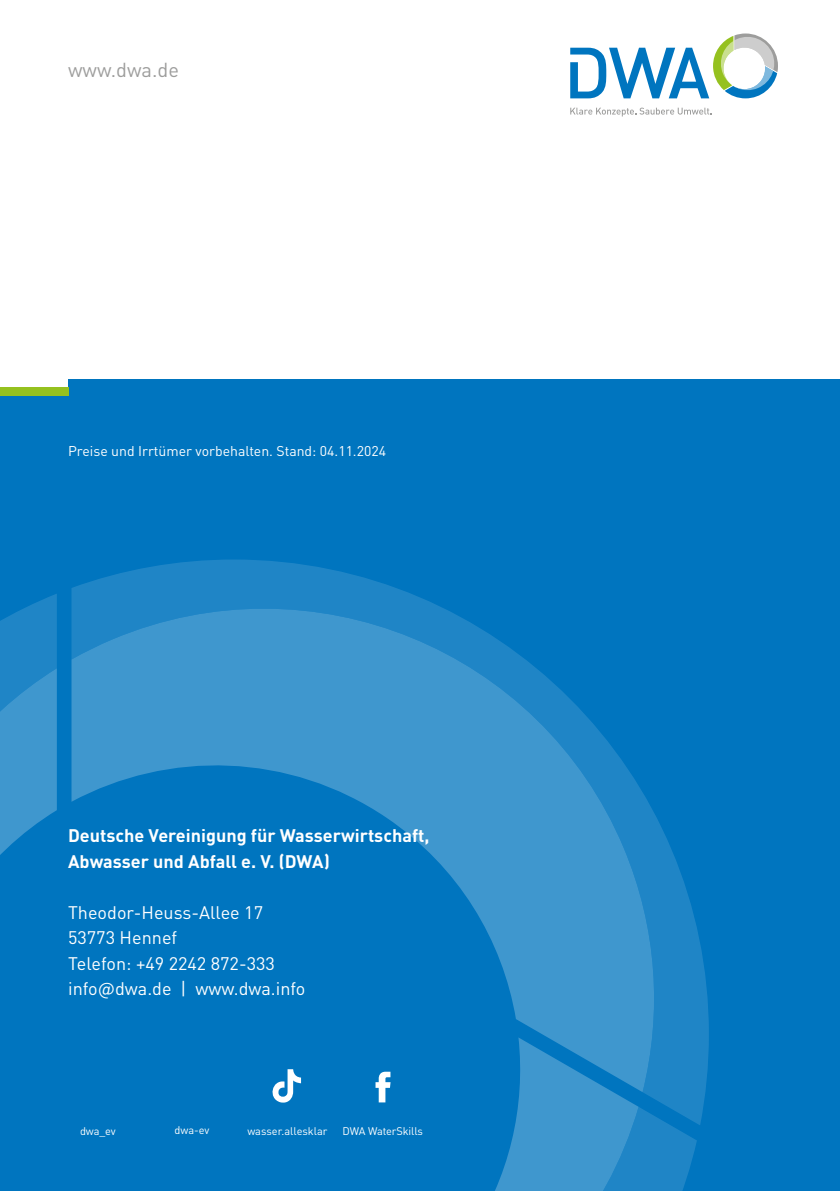
<style>
.page{position:relative;width:840px;height:1191px;background:#fff}
.page>*{position:absolute;margin:0;border:0;box-sizing:border-box;transform-origin:0 0}
.t1{font:20px "DINOT";color:#9d9d9c}
.t2{font:18px/25.6px "DINOT";color:#fff}
.t3{font:700 18px/25.6px "DINOT";color:#fff}
.t4{font:14px "DINOT";color:#fff}
.t5{font:11px "DINOT";letter-spacing:-.01em;color:#fff}
</style>
<div class="page">
<svg style="left:570px;top:108px;width:141px;height:8px"></svg>
<svg style="left:570px;top:33px;width:207px;height:65px"></svg>
<div style="left:0;top:391px;width:839px;height:800px;background:#0075bf"></div>
<svg style="left:0;top:594px;width:57px;height:261px"></svg>
<svg style="left:643px;top:827px;width:65px;height:298px;fill:#1f85c6"></svg>
<svg style="left:71px;top:559px;width:590px;height:533px"></svg>
<svg style="left:638px;top:1106px;width:58px;height:85px;fill:#1f85c6"></svg>
<svg style="left:71px;top:1037px;width:567px;height:154px"></svg>
<div style="left:68px;top:378px;width:771px;height:17px;background:#0075bf"></div>
<div style="left:0;top:387px;width:68px;height:8px;background:#95c11f"></div>
<svg style="left:375px;top:1071px;width:15px;height:31px"></svg>
<svg style="left:271px;top:1069px;width:30px;height:33px"></svg>
<p class="t1" style="left:68px;top:54px;width:112px">www.dwa.de</p>
<p class="t4" style="left:68px;top:440px;width:319px">Preise und Irrtümer vorbehalten. Stand: 04.11.2024</p>
<p class="t3" style="left:68px;top:821px;width:363px">Deutsche Vereinigung für Wasserwirtschaft,<br>Abwasser und Abfall e. V. (DWA)</p>
<p class="t2" style="left:68px;top:898px;width:239px">Theodor-Heuss-Allee 17<br>53773 Hennef<br>Telefon: +49 2242 872-333 info@dwa.de | www.dwa.info</p>
<p class="t5" style="left:80px;top:1122px;width:37px">dwa_ev</p>
<p class="t5" style="left:174px;top:1121px;width:36px">dwa-ev</p>
<p class="t5" style="left:247px;top:1122px;width:81px">wasser.allesklar</p>
<p class="t5" style="left:342px;top:1122px;width:82px">DWA WaterSkills</p>
</div>
